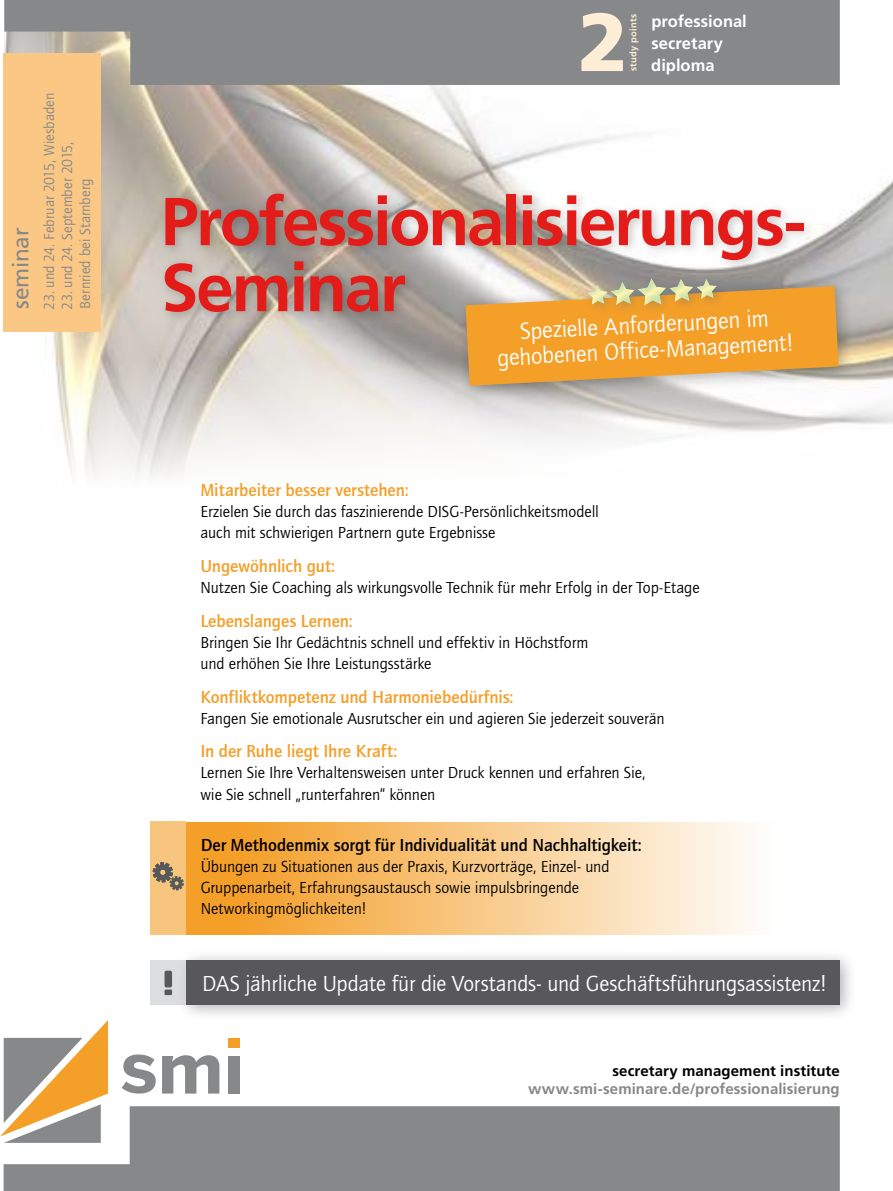
<style>
.page{position:relative;width:893px;height:1191px;background:#fff}
.page>*{position:absolute;margin:0;border:0;box-sizing:border-box;transform-origin:0 0}
.t1{font:700 67.5px/66px "Frutiger LT";letter-spacing:-.035em;color:#e31c19}
.t2{font:24px/25.5px "Quay Sans EF";color:#fff;text-align:center}
.t3{font:22.5px "Quay Sans EF";letter-spacing:-.005em;color:#fff}
.t4{font:22.5px "Frutiger LT";color:#87888a}
.t5{font:500 18px "Quay Sans EF";letter-spacing:-.005em;color:#f49f28}
.t6{font:500 18px "Quay Sans EF";letter-spacing:-.005em;color:#000}
.t7{font:16.5px/21px "Quay Sans EF";letter-spacing:-.005em;color:#000}
.t8{font:700 16.5px/22.4px "Frutiger LT";color:#fff}
.t9{font:15px/18px "Quay Sans ITC Std";color:#87888a}
.t10{font:700 15px "Frutiger LT";letter-spacing:.005em;color:#87888a}
.t11{font:700 15px "Frutiger LT";letter-spacing:.005em;color:#000}
.t12{font:700 9.3px "Frutiger LT";letter-spacing:.03em;color:#feedd7}
</style>
<div class="page">
<img style="left:52px;top:85px;width:841px;height:393px">
<div style="left:4px;top:1106px;width:836px;height:85px;background:#87888a"></div>
<div style="left:4px;top:0;width:836px;height:85px;background:#87888a"></div>
<div style="left:3px;top:53px;width:97px;height:279px;background:#fac784"></div>
<svg style="left:0;top:1020px;width:108px;height:122px"></svg>
<div style="left:228px;top:1038px;width:11px;height:9px;background:#f49f28"></div>
<svg style="left:122px;top:1054px;width:34px;height:39px"></svg>
<svg style="left:162px;top:1055px;width:57px;height:38px"></svg>
<div style="left:228px;top:1056px;width:11px;height:37px;background:#87888a"></div>
<svg style="left:581px;top:13px;width:42px;height:58px;background:#cdc3b7"></svg>
<div style="left:159px;top:186px;width:656px;height:137px;background:#000;opacity:.2"></div>
<div style="left:454px;top:274px;width:400px;height:128px;background:#000;opacity:.3"></div>
<div style="left:631px;top:272px;width:45px;height:43px;background:#928d8c"></div>
<div style="left:663px;top:272px;width:40px;height:39px;background:#94908c"></div>
<div style="left:690px;top:272px;width:37px;height:36px;background:#9e9a96"></div>
<svg style="left:466px;top:275px;width:373px;height:111px;background:#e4a750"></svg>
<div style="left:187px;top:821px;width:614px;height:113px;background:linear-gradient(to right,#f39717,#fff)"></div>
<div style="left:151px;top:822px;width:35px;height:113px;background:#f8c57e"></div>
<svg style="left:153px;top:862px;width:31px;height:28px"></svg>
<div style="left:175px;top:948px;width:681px;height:73px;background:#000;opacity:.3"></div>
<div style="left:187px;top:960px;width:653px;height:44px;background:#58585a"></div>
<div style="left:151px;top:960px;width:35px;height:44px;background:#dcddde"></div>
<div style="left:165px;top:970px;width:7px;height:17px;background:#58585a;border-radius:2px"></div>
<div style="left:165px;top:989px;width:7px;height:6px;background:#58585a"></div>
<h3 class="t4" style="left:8px;top:309px;width:83px;rotate:-90deg">seminar</h3>
<p class="t9" style="left:40px;top:310px;width:219px;rotate:-90deg">23. und 24. Februar 2015, Wiesbaden</p>
<p class="t9" style="left:58px;top:310px;width:170px;rotate:-90deg">23. und 24. September 2015,<br>Bernried bei Starnberg</p>
<p class="t12" style="left:628px;top:71px;width:59px;rotate:-90deg">study points</p>
<p class="t8" style="left:651px;top:10px;width:97px">professional secretary</p>
<p class="t8" style="left:651px;top:54px;width:65px">diploma</p>
<h1 class="t1" style="left:161px;top:189px;width:647px">Professionalisierungs-<br>Seminar</h1>
<h2 class="t2" style="left:495px;top:320px;width:299px;rotate:-3deg">Spezielle Anforderungen im gehobenen Office-Management!</h2>
<p class="t5" style="left:200px;top:480px;width:210px">Mitarbeiter besser verstehen:</p>
<p class="t7" style="left:200px;top:501px;width:400px">Erzielen Sie durch das faszinierende DISG-Persönlichkeitsmodell auch mit schwierigen Partnern gute Ergebnisse</p>
<p class="t5" style="left:200px;top:556px;width:136px">Ungewöhnlich gut:</p>
<p class="t7" style="left:200px;top:577px;width:501px">Nutzen Sie Coaching als wirkungsvolle Technik für mehr Erfolg in der Top-Etage</p>
<p class="t5" style="left:200px;top:611px;width:154px">Lebenslanges Lernen:</p>
<p class="t7" style="left:200px;top:632px;width:390px">Bringen Sie Ihr Gedächtnis schnell und effektiv in Höchstform und erhöhen Sie Ihre Leistungsstärke</p>
<p class="t5" style="left:200px;top:686px;width:315px">Konfliktkompetenz und Harmoniebedürfnis:</p>
<p class="t7" style="left:200px;top:708px;width:466px">Fangen Sie emotionale Ausrutscher ein und agieren Sie jederzeit souverän</p>
<p class="t5" style="left:200px;top:741px;width:198px">In der Ruhe liegt Ihre Kraft:</p>
<p class="t7" style="left:200px;top:763px;width:446px">Lernen Sie Ihre Verhaltensweisen unter Druck kennen und erfahren Sie, wie Sie schnell „runterfahren“ können</p>
<p class="t6" style="left:201px;top:835px;width:442px">Der Methodenmix sorgt für Individualität und Nachhaltigkeit:</p>
<p class="t7" style="left:201px;top:856px;width:410px">Übungen zu Situationen aus der Praxis, Kurzvorträge, Einzel- und<br>Gruppenarbeit, Erfahrungsaustausch sowie impulsbringende<br>Networkingmöglichkeiten!</p>
<h3 class="t3" style="left:202px;top:971px;width:627px">DAS jährliche Update für die Vorstands- und Geschäftsführungsassistenz!</h3>
<p class="t11" style="left:612px;top:1061px;width:229px">secretary management institute</p>
<p class="t10" style="left:528px;top:1079px;width:313px">www.smi-seminare.de/professionalisierung</p>
</div>
